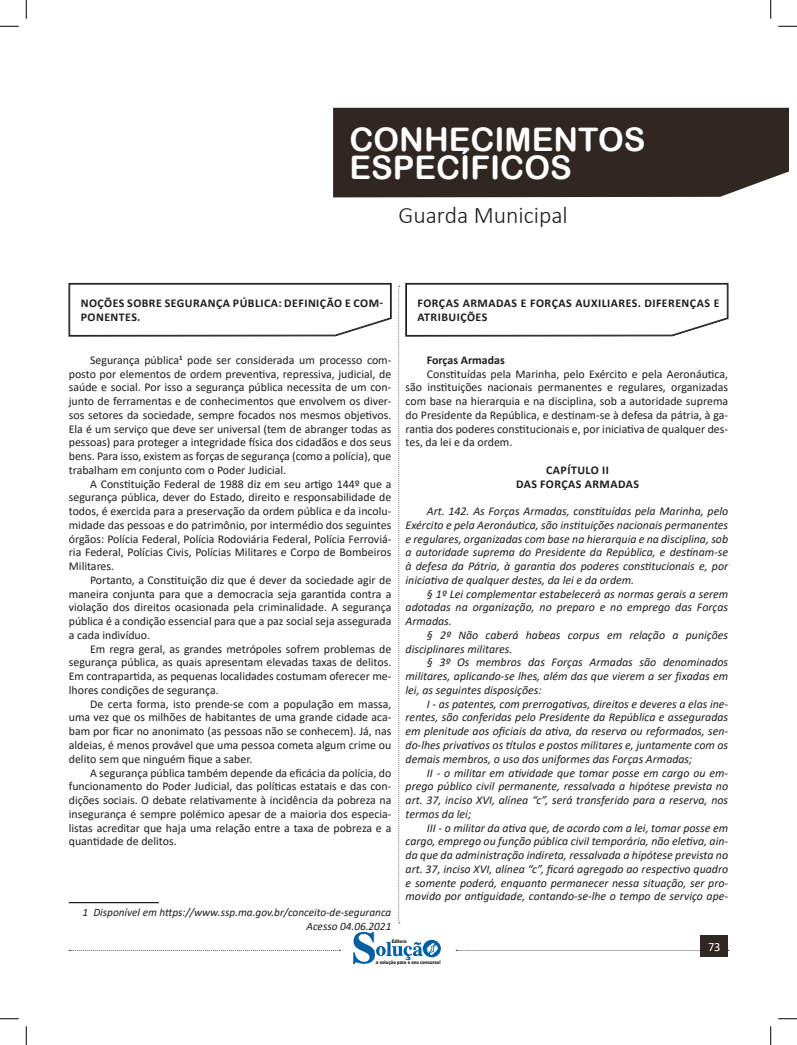
<style>
.page{position:relative;width:797px;height:1045px;background:#fff}
.page>*{position:absolute;margin:0;border:0;box-sizing:border-box;transform-origin:0 0}
.t1{font:32.5px/27.5px "Arial Rounded MT Bold";color:#fff}
.t2{font:300 23.75px "Calibri";color:#1d1d1b}
.t3{font:12.5px "Calibri";color:#fff}
.t4{font:11.88px/13.8px "Calibri";color:#1d1d1b;text-align:justify}
.t5{font:italic 11.88px/13.8px "Calibri";color:#1d1d1b;text-align:justify}
.CAIXINHAS{font:700 11.88px/13.8px "Calibri";letter-spacing:.04em;color:#1d1d1b}
.TITULO_DE_LEI{font:700 11.88px "Calibri";letter-spacing:.04em;color:#1d1d1b}
.CAIXINHAS-2{font:700 11.88px "Calibri";color:#1d1d1b}
.FONT_REF{font:italic 11.25px/13.8px "Calibri";color:#1d1d1b;text-align:right}
.t6{font:900 5px "Arial";color:#1d1d1b;scale:.76 1}
</style>
<div class="page">
<svg style="left:69px;top:950px;width:271px;height:1px"></svg>
<svg style="left:456px;top:950px;width:273px;height:1px"></svg>
<div style="left:333px;top:108px;width:455px;height:89px;background:#302722"></div>
<div style="left:349px;top:128px;width:408px;height:51px;background:#302722"></div>
<div style="left:700px;top:935px;width:28px;height:22px;background:#302722"></div>
<svg style="left:353px;top:932px;width:88px;height:33px"></svg>
<svg style="left:69px;top:283px;width:322px;height:53px"></svg>
<hr style="left:69px;top:902px;width:90px;height:1px;background:#1d1d1b">
<svg style="left:398px;top:283px;width:330px;height:640px"></svg>
<svg style="left:0;top:25px;width:19px;height:2px"></svg>
<svg style="left:778px;top:25px;width:19px;height:2px"></svg>
<svg style="left:0;top:1018px;width:19px;height:1px"></svg>
<svg style="left:778px;top:1018px;width:19px;height:1px"></svg>
<svg style="left:25px;top:0;width:2px;height:19px"></svg>
<svg style="left:25px;top:1026px;width:2px;height:19px"></svg>
<svg style="left:770px;top:0;width:1px;height:19px"></svg>
<svg style="left:770px;top:1026px;width:1px;height:19px"></svg>
<h1 class="t1" style="left:349px;top:126px;width:297px">CONHECIMENTOS<br>ESPECÍFICOS</h1>
<h2 class="t2" style="left:398px;top:200px;width:171px">Guarda Municipal</h2>
<p class="CAIXINHAS" style="left:81px;top:296px;width:304px">NOÇÕES SOBRE SEGURANÇA PÚBLICA: DEFINIÇÃO E COM-<br>PONENTES.</p>
<p class="t4" style="left:69px;top:353px;width:324px;text-indent:21px">Segurança pública<sup>1</sup> pode ser considerada um processo com&shy;posto por elementos de ordem preventiva, repressiva, judicial, de saúde e social. Por isso a segurança pública necessita de um con&shy;junto de ferramentas e de conhecimentos que envolvem os diver&shy;sos setores da sociedade, sempre focados nos mesmos objetivos.<br>Ela é um serviço que deve ser universal (tem de abranger todas as pessoas) para proteger a integridade física dos cidadãos e dos seus bens. Para isso, existem as forças de segurança (como a polícia), que trabalham em conjunto com o Poder Judicial.</p>
<p class="t4" style="left:69px;top:476px;width:324px;text-indent:21px">A Constituição Federal de 1988 diz em seu artigo 144º que a segurança pública, dever do Estado, direito e responsabilidade de todos, é exercida para a preservação da ordem pública e da incolu&shy;midade das pessoas e do patrimônio, por intermédio dos seguintes órgãos: Polícia Federal, Polícia Rodoviária Federal, Polícia Ferroviá&shy;ria Federal, Polícias Civis, Polícias Militares e Corpo de Bombeiros Militares.</p>
<p class="t4" style="left:69px;top:573px;width:324px;text-indent:21px">Portanto, a Constituição diz que é dever da sociedade agir de maneira conjunta para que a democracia seja garantida contra a violação dos direitos ocasionada pela criminalidade. A segurança pública é a condição essencial para que a paz social seja assegurada a cada indivíduo.</p>
<p class="t4" style="left:69px;top:641px;width:324px;text-indent:21px">Em regra geral, as grandes metrópoles sofrem problemas de segurança pública, as quais apresentam elevadas taxas de delitos.<br>Em contrapartida, as pequenas localidades costumam oferecer me&shy;lhores condições de segurança.</p>
<p class="t4" style="left:69px;top:696px;width:324px;text-indent:21px">De certa forma, isto prende-se com a população em massa, uma vez que os milhões de habitantes de uma grande cidade aca&shy;bam por ficar no anonimato (as pessoas não se conhecem). Já, nas aldeias, é menos provável que uma pessoa cometa algum crime ou delito sem que ninguém fique a saber.</p>
<p class="t4" style="left:69px;top:765px;width:324px;text-indent:21px">A segurança pública também depende da eficácia da polícia, do funcionamento do Poder Judicial, das políticas estatais e das con&shy;dições sociais. O debate relativamente à incidência da pobreza na insegurança é sempre polémico apesar de a maioria dos especia&shy;listas acreditar que haja uma relação entre a taxa de pobreza e a quantidade de delitos.</p>
<p class="FONT_REF" style="left:83px;top:905px;width:310px">1 Disponível em https://www.ssp.ma.gov.br/conceito-de-seguranca<br>Acesso 04.06.2021</p>
<p class="CAIXINHAS" style="left:417px;top:296px;width:303px">FORÇAS ARMADAS E FORÇAS AUXILIARES. DIFERENÇAS E<br>ATRIBUIÇÕES</p>
<p class="CAIXINHAS-2" style="left:427px;top:351px;width:79px">Forças Armadas</p>
<p class="t4" style="left:405px;top:366px;width:324px;text-indent:21px">Constituídas pela Marinha, pelo Exército e pela Aeronáutica, são instituições nacionais permanentes e regulares, organizadas com base na hierarquia e na disciplina, sob a autoridade suprema do Presidente da República, e destinam-se à defesa da pátria, à ga&shy;rantia dos poderes constitucionais e, por iniciativa de qualquer des&shy;tes, da lei e da ordem.</p>
<p class="TITULO_DE_LEI" style="left:546px;top:461px;width:64px">CAPÍTULO II</p>
<p class="TITULO_DE_LEI" style="left:516px;top:475px;width:124px">DAS FORÇAS ARMADAS</p>
<p class="t5" style="left:405px;top:504px;width:324px;text-indent:21px">Art. 142. As Forças Armadas, constituídas pela Marinha, pelo Exército e pela Aeronáutica, são instituições nacionais permanentes e regulares, organizadas com base na hierarquia e na disciplina, sob a autoridade suprema do Presidente da República, e destinam-se à defesa da Pátria, à garantia dos poderes constitucionais e, por iniciativa de qualquer destes, da lei e da ordem.</p>
<p class="t5" style="left:405px;top:586px;width:324px;text-indent:21px">§ 1º Lei complementar estabelecerá as normas gerais a serem adotadas na organização, no preparo e no emprego das Forças Armadas.</p>
<p class="t5" style="left:405px;top:627px;width:324px;text-indent:21px">§ 2º Não caberá habeas corpus em relação a punições disciplinares militares.</p>
<p class="t5" style="left:405px;top:655px;width:324px;text-indent:21px">§ 3º Os membros das Forças Armadas são denominados militares, aplicando-se lhes, além das que vierem a ser fixadas em lei, as seguintes disposições:</p>
<p class="t5" style="left:405px;top:696px;width:324px;text-indent:21px">I - as patentes, com prerrogativas, direitos e deveres a elas ine&shy;rentes, são conferidas pelo Presidente da República e asseguradas em plenitude aos oficiais da ativa, da reserva ou reformados, sen&shy;do-lhes privativos os títulos e postos militares e, juntamente com os demais membros, o uso dos uniformes das Forças Armadas;</p>
<p class="t5" style="left:405px;top:765px;width:324px;text-indent:21px">II - o militar em atividade que tomar posse em cargo ou em&shy;prego público civil permanente, ressalvada a hipótese prevista no art. 37, inciso XVI, alínea “c”, será transferido para a reserva, nos termos da lei;</p>
<p class="t5" style="left:405px;top:820px;width:324px;text-indent:21px">III - o militar da ativa que, de acordo com a lei, tomar posse em cargo, emprego ou função pública civil temporária, não eletiva, ain&shy;da que da administração indireta, ressalvada a hipótese prevista no art. 37, inciso XVI, alínea “c”, ficará agregado ao respectivo quadro e somente poderá, enquanto permanecer nessa situação, ser pro&shy;movido por antiguidade, contando-se-lhe o tempo de serviço ape-</p>
<p class="t6" style="left:392px;top:938px;width:21px">Editora</p>
<p class="t6" style="left:376px;top:958px;width:86px">a solução para o seu concurso!</p>
<p class="t3" style="left:708px;top:938px;width:14px">73</p>
</div>
